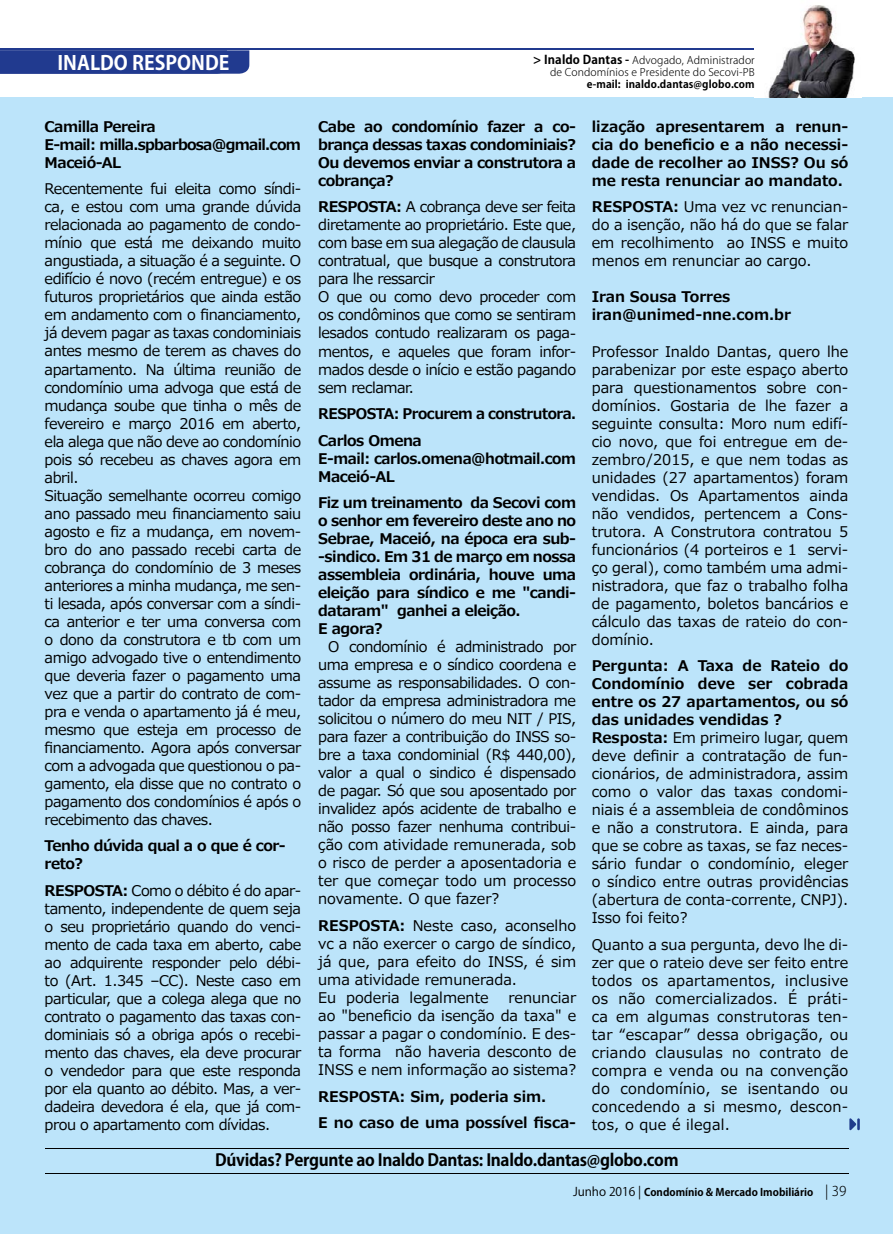
<style>
.page{position:relative;width:893px;height:1234px;background:#fff}
.page>*{position:absolute;margin:0;border:0;box-sizing:border-box;transform-origin:0 0}
.t1{font:700 19.5px "Koz Go Pr 6 N";color:#fff}
.t2{font:700 16.5px "Koz Go Pr 6 N";letter-spacing:-.02em;color:#000}
.t3{font:14.7px/18px "Meiryo UI";letter-spacing:-.03em;color:#000;text-align:justify}
.t4{font:14.7px/18px "Meiryo UI";color:#000}
.t5{font:700 14.7px/18px "Meiryo UI";letter-spacing:-.03em;color:#000}
.t6{font:700 14.7px/26.5px "Meiryo UI";color:#000}
.t7{font:700 14.7px/18px "Meiryo UI";letter-spacing:-.05em;color:#000}
.t8{font:700 10.5px "Koz Go Pr 6 N";color:#000}
.t9{font:300 10.5px/12px "Koz Go Pr 6 N";letter-spacing:.01em;color:#000;text-align:right}
.s1{font-weight:700;font-size:12px}
.s2{font-weight:700}
.s3{font-weight:400;font-size:12px}
.s4{font-weight:300;font-size:13.5px}
</style>
<div class="page">
<div style="left:0;top:98px;width:893px;height:1135px;background:#bce4fa"></div>
<hr style="left:0;top:48px;width:798px;height:1px;background:#213a8f">
<img style="left:755px;top:5px;width:100px;height:93px">
<svg style="left:0;top:50px;width:249px;height:24px;background:#243c90"></svg>
<svg style="left:849px;top:1118px;width:11px;height:11px"></svg>
<hr style="left:45px;top:1148px;width:804px;height:1px;background:#000">
<hr style="left:45px;top:1172px;width:804px;height:1px;background:#000">
<h1 class="t1" style="left:57px;top:51px;width:174px">INALDO ESPONDE</h1>
<h1 class="t1" style="left:60px;top:51px;width:100px">AVENTURA</h1>
<p class="t9" style="left:533px;top:55px;width:223px"><span class="s1">&gt; Inaldo Dantas -</span> Advogado, Administrador de Condomínios e Presidente do Secovi-PB</p>
<p class="t8" style="left:587px;top:79px;width:169px">e-mail: inaldo.dantas@globo.com</p>
<p class="t7" style="left:45px;top:118px;width:258px">Camilla Pereira<br>E-mail: milla.spbarbosa@gmail.com<br>Maceió-AL</p>
<p class="t3" style="left:45px;top:181px;width:258px;text-align:left">Recentemente fui eleita como síndi&shy;ca, e estou com uma grande dúvida relacionada ao pagamento de condo&shy;mínio que está me deixando muito angustiada, a situação é a seguinte. O edifício é novo (recém entregue) e os futuros proprietários que ainda estão em andamento com o financiamento, já devem pagar as taxas condominiais antes mesmo de terem as chaves do apartamento. Na última reunião de condomínio uma advoga que está de mudança soube que tinha o mês de fevereiro e março 2016 em aberto, ela alega que não deve ao condomínio pois só recebeu as chaves agora em abril.<br>Situação semelhante ocorreu comigo ano passado meu financiamento saiu agosto e fiz a mudança, em novem&shy;bro do ano passado recebi carta de cobrança do condomínio de 3 meses anteriores a minha mudança, me sen&shy;ti lesada, após conversar com a síndi&shy;ca anterior e ter uma conversa com o dono da construtora e tb com um amigo advogado tive o entendimento que deveria fazer o pagamento uma vez que a partir do contrato de com&shy;pra e venda o apartamento já é meu, mesmo que esteja em processo de financiamento. Agora após conversar com a advogada que questionou o pa&shy;gamento, ela disse que no contrato o pagamento dos condomínios é após o recebimento das chaves.</p>
<p class="t5" style="left:45px;top:837px;width:243px">Tenho dúvida qual a o que é cor&shy;reto?</p>
<p class="t3" style="left:45px;top:882px;width:258px"><span class="s2">RESPOSTA:</span> Como o débito é do apar&shy;tamento, independente de quem seja o seu proprietário quando do venci&shy;mento de cada taxa em aberto, cabe ao adquirente responder pelo débi&shy;to (Art. 1.345 –CC). Neste caso em particular, que a colega alega que no contrato o pagamento das taxas con&shy;dominiais só a obriga após o recebi&shy;mento das chaves, ela deve procurar o vendedor para que este responda por ela quanto ao débito. Mas, a ver&shy;dadeira devedora é ela, que já com&shy;prou o apartamento com dívidas.</p>
<p class="t5" style="left:318px;top:118px;width:259px;text-align:justify">Cabe ao condomínio fazer a co&shy;brança dessas taxas condominiais?<br>Ou devemos enviar a construtora a cobrança?</p>
<p class="t3" style="left:318px;top:199px;width:259px;text-align:left"><span class="s2">RESPOSTA:</span> A cobrança deve ser feita diretamente ao proprietário. Este que, com base em sua alegação de clausula contratual, que busque a construtora para lhe ressarcir<br>O que ou como devo proceder com os condôminos que como se sentiram lesados contudo realizaram os paga&shy;mentos, e aqueles que foram infor&shy;mados desde o início e estão pagando sem reclamar.</p>
<p class="t5" style="left:318px;top:401px;width:259px;line-height:26.5px">RESPOSTA: Procurem a construtora.<br>Carlos Omena</p>
<p class="t5" style="left:318px;top:450px;width:259px">E-mail: carlos.omena@hotmail.com<br>Maceió-AL</p>
<p class="t5" style="left:318px;top:494px;width:259px">Fiz um treinamento da Secovi com o senhor em fevereiro deste ano no<br>Sebrae, Maceió, na época era sub--sindico. Em 31 de março em nossa assembleia ordinária, houve uma eleição para síndico e me "candi&shy;dataram" ganhei a eleição.<br>E agora?</p>
<p class="t3" style="left:318px;top:638px;width:259px;text-indent:10px">O condomínio é administrado por uma empresa e o síndico coordena e assume as responsabilidades. O con&shy;tador da empresa administradora me solicitou o número do meu NIT / PIS, para fazer a contribuição do INSS so&shy;bre a taxa condominial (R$ 440,00), valor a qual o sindico é dispensado de pagar. Só que sou aposentado por invalidez após acidente de trabalho e não posso fazer nenhuma contribui&shy;ção com atividade remunerada, sob o risco de perder a aposentadoria e ter que começar todo um processo novamente. O que fazer?</p>
<p class="t4" style="left:318px;top:917px;width:259px"><span class="s2">RESPOSTA:</span> Neste caso, aconselho vc a não exercer o cargo de síndico, já que, para efeito do INSS, é sim uma atividade remunerada.<br>Eu poderia legalmente</p>
<p class="t3" style="left:318px;top:989px;width:259px;text-indent:190px">renunciar ao "beneficio da isenção da taxa" e passar a pagar o condomínio. E des&shy;ta forma não haveria desconto de INSS e nem informação ao sistema?</p>
<p class="t6" style="left:318px;top:1083px;width:259px">RESPOSTA: Sim, poderia sim.<br>E no caso de uma possível fisca-</p>
<p class="t5" style="left:592px;top:118px;width:258px;text-align:justify">lização apresentarem a renun&shy;cia do beneficio e a não necessi&shy;dade de recolher ao INSS? Ou só me resta renunciar ao mandato.</p>
<p class="t3" style="left:592px;top:199px;width:258px"><span class="s2">RESPOSTA:</span> Uma vez vc renuncian&shy;do a isenção, não há do que se falar em recolhimento ao INSS e muito menos em renunciar ao cargo.</p>
<p class="t6" style="left:592px;top:289px;width:201px;line-height:18px">Iran Sousa Torres iran@unimed-nne.com.br</p>
<p class="t3" style="left:592px;top:343px;width:258px">Professor Inaldo Dantas, quero lhe parabenizar por este espaço aberto para questionamentos sobre con&shy;domínios. Gostaria de lhe fazer a seguinte consulta: Moro num edifí&shy;cio novo, que foi entregue em de&shy;zembro/2015, e que nem todas as unidades (27 apartamentos) foram vendidas. Os Apartamentos ainda não vendidos, pertencem a Cons&shy;trutora. A Construtora contratou 5 funcionários (4 porteiros e 1 servi&shy;ço geral), como também uma admi&shy;nistradora, que faz o trabalho folha de pagamento, boletos bancários e cálculo das taxas de rateio do con&shy;domínio.</p>
<p class="t4" style="left:592px;top:657px;width:258px"><span class="s2">Pergunta: A Taxa de Rateio do<br>Condomínio deve ser cobrada entre os 27 apartamentos, ou só das unidades vendidas ?<br>Resposta:</span> Em primeiro lugar, quem deve definir a contratação de fun&shy;cionários, de administradora, assim como o valor das taxas condomi&shy;niais é a assembleia de condôminos e não a construtora. E ainda, para que se cobre as taxas, se faz neces&shy;sário fundar o condomínio, eleger o síndico entre outras providências (abertura de conta-corrente, CNPJ).<br>Isso foi feito?</p>
<p class="t3" style="left:592px;top:936px;width:258px">Quanto a sua pergunta, devo lhe di&shy;zer que o rateio deve ser feito entre todos os apartamentos, inclusive os não comercializados. É práti&shy;ca em algumas construtoras ten&shy;tar “escapar” dessa obrigação, ou criando clausulas no contrato de compra e venda ou na convenção do condomínio, se isentando ou concedendo a si mesmo, descon&shy;tos, o que é ilegal.</p>
<p class="t2" style="left:215px;top:1150px;width:465px">Dúvidas? Pergunte ao Inaldo Dantas: Inaldo.dantas@globo.com</p>
<p class="t8" style="left:573px;top:1185px;width:275px"><span class="s3">Junho 2016 |</span> Condomínio &amp; Mercado Imobiliário <span class="s4">| 39</span></p>
</div>
